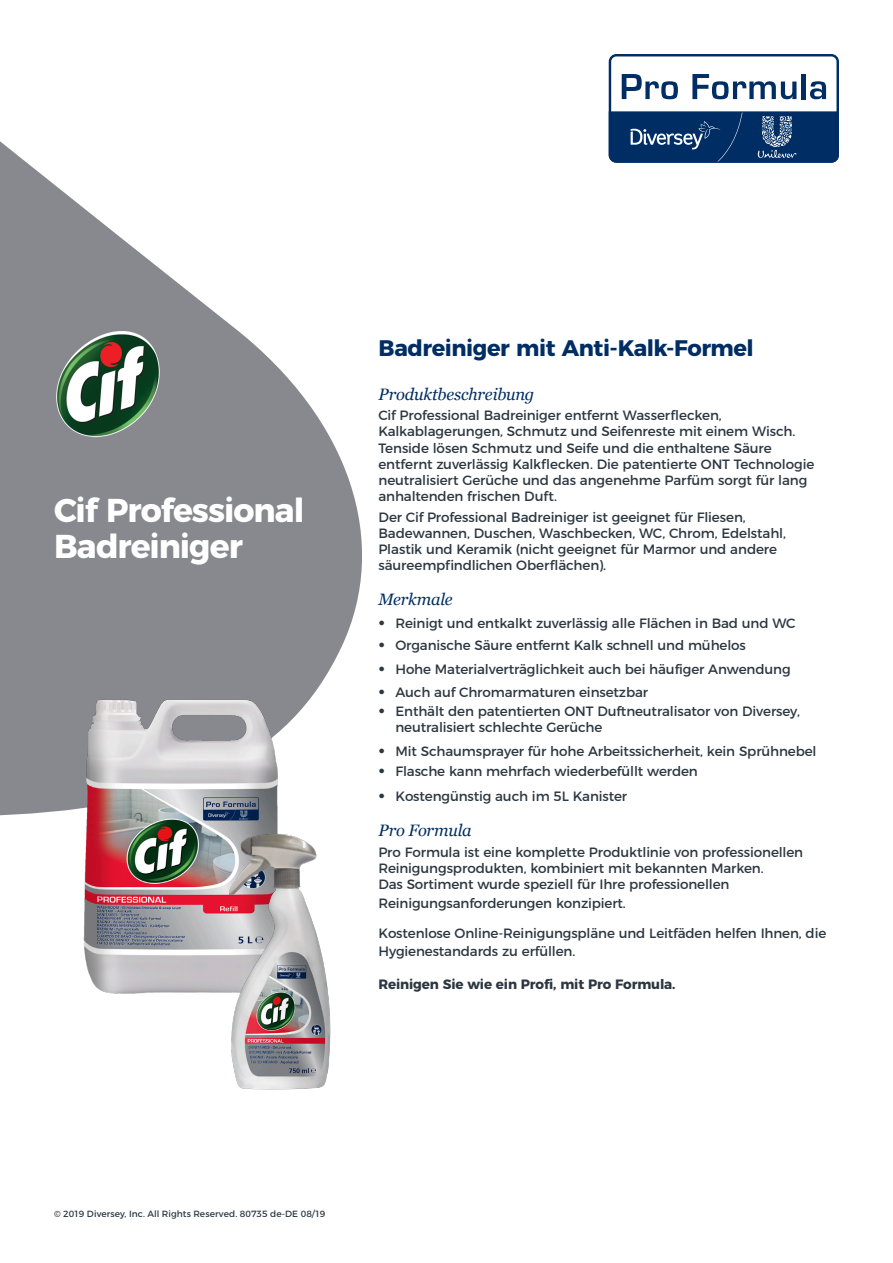
<style>
.page{position:relative;width:893px;height:1263px;background:#fff}
.page>*{position:absolute;margin:0;border:0;box-sizing:border-box;transform-origin:0 0}
.Main_Product_Head_Wh{font:700 33px/36px "Montserrat";letter-spacing:-.03em;color:#fff}
.Product_Subhead{font:700 22.5px "Montserrat";letter-spacing:-.02em;color:#002e64}
.Subheads_Blue{font:italic 16.5px "Georgia";letter-spacing:-.015em;color:#002e64}
.Text_Regular_No_Bull{font:italic 16.5px "Georgia";letter-spacing:-.015em;color:#002e64}
.Text_Regular_No_Bull-2{font:13.5px/16.2px "Montserrat";letter-spacing:-.01em;color:#2c3741}
.Text_Regular_No_Bull-3{font:700 13.5px "Montserrat";letter-spacing:-.01em;color:#2c3741}
.t1{font:9px "Montserrat";letter-spacing:.005em;color:#2c3741}
.s1{font-family:"Aaux Pro OT";font-size:15px}
</style>
<div class="page">
<svg style="left:0;top:141px;width:362px;height:675px;fill:#88898e"></svg>
<svg style="left:609px;top:54px;width:230px;height:109px"></svg>
<img style="left:47px;top:323px;width:119px;height:123px">
<img style="left:54px;top:686px;width:249px;height:308px">
<img style="left:230px;top:828px;width:101px;height:262px">
<p class="Main_Product_Head_Wh" style="left:54px;top:489px;width:252px">Cif Professional<br>Badreiniger</p>
<p class="Product_Subhead" style="left:378px;top:330px;width:377px">Badreiniger mit Anti-Kalk-Formel</p>
<p class="Subheads_Blue" style="left:378px;top:384px;width:157px">Produktbeschreibung</p>
<p class="Text_Regular_No_Bull-2" style="left:378px;top:406px;width:437px">Cif Professional Badreiniger entfernt Wasserflecken, Kalkablagerungen, Schmutz und Seifenreste mit einem Wisch.<br>Tenside lösen Schmutz und Seife und die enthaltene Säure entfernt zuverlässig Kalkflecken. Die patentierte ONT Technologie neutralisiert Gerüche und das angenehme Parfüm sorgt für lang anhaltenden frischen Duft.</p>
<p class="Text_Regular_No_Bull-2" style="left:378px;top:508px;width:409px">Der Cif Professional Badreiniger ist geeignet für Fliesen, Badewannen, Duschen, Waschbecken, WC, Chrom, Edelstahl, Plastik und Keramik (nicht geeignet für Marmor und andere säureempfindlichen Oberflächen).</p>
<p class="Subheads_Blue" style="left:378px;top:589px;width:76px">Merkmale</p>
<p class="Text_Regular_No_Bull-2" style="left:378px;top:613px;width:419px"><span class="s1">•</span> Reinigt und entkalkt zuverlässig alle Flächen in Bad und WC</p>
<p class="Text_Regular_No_Bull-2" style="left:378px;top:636px;width:369px"><span class="s1">•</span> Organische Säure entfernt Kalk schnell und mühelos</p>
<p class="Text_Regular_No_Bull-2" style="left:378px;top:660px;width:414px"><span class="s1">•</span> Hohe Materialverträglichkeit auch bei häufiger Anwendung</p>
<p class="Text_Regular_No_Bull-2" style="left:378px;top:682px;width:271px"><span class="s1">•</span> Auch auf Chromarmaturen einsetzbar</p>
<p class="Text_Regular_No_Bull-2" style="left:395px;top:701px;width:406px;text-indent:-17px"><span class="s1">•</span> Enthält den patentierten ONT Duftneutralisator von Diversey, neutralisiert schlechte Gerüche</p>
<p class="Text_Regular_No_Bull-2" style="left:378px;top:742px;width:440px"><span class="s1">•</span> Mit Schaumsprayer für hohe Arbeitssicherheit, kein Sprühnebel</p>
<p class="Text_Regular_No_Bull-2" style="left:378px;top:762px;width:321px"><span class="s1">•</span> Flasche kann mehrfach wiederbefüllt werden</p>
<p class="Text_Regular_No_Bull-2" style="left:378px;top:787px;width:250px"><span class="s1">•</span> Kostengünstig auch im 5L Kanister</p>
<p class="Text_Regular_No_Bull" style="left:378px;top:820px;width:95px">Pro Formula</p>
<p class="Text_Regular_No_Bull-2" style="left:378px;top:843px;width:426px">Pro Formula ist eine komplette Produktlinie von professionellen<br>Reinigungsprodukten, kombiniert mit bekannten Marken.<br>Das Sortiment wurde speziell für Ihre professionellen</p>
<p class="Text_Regular_No_Bull-2" style="left:378px;top:894px;width:249px">Reinigungsanforderungen konzipiert.</p>
<p class="Text_Regular_No_Bull-2" style="left:378px;top:923px;width:449px;line-height:18.5px">Kostenlose Online-Reinigungspläne und Leitfäden helfen Ihnen, die<br>Hygienestandards zu erfüllen.</p>
<p class="Text_Regular_No_Bull-3" style="left:378px;top:973px;width:299px">Reinigen Sie wie ein Profi, mit Pro Formula.</p>
<p class="t1" style="left:54px;top:1207px;width:273px">© 2019 Diversey, Inc. All Rights Reserved. 80735 de-DE 08/19</p>
</div>
